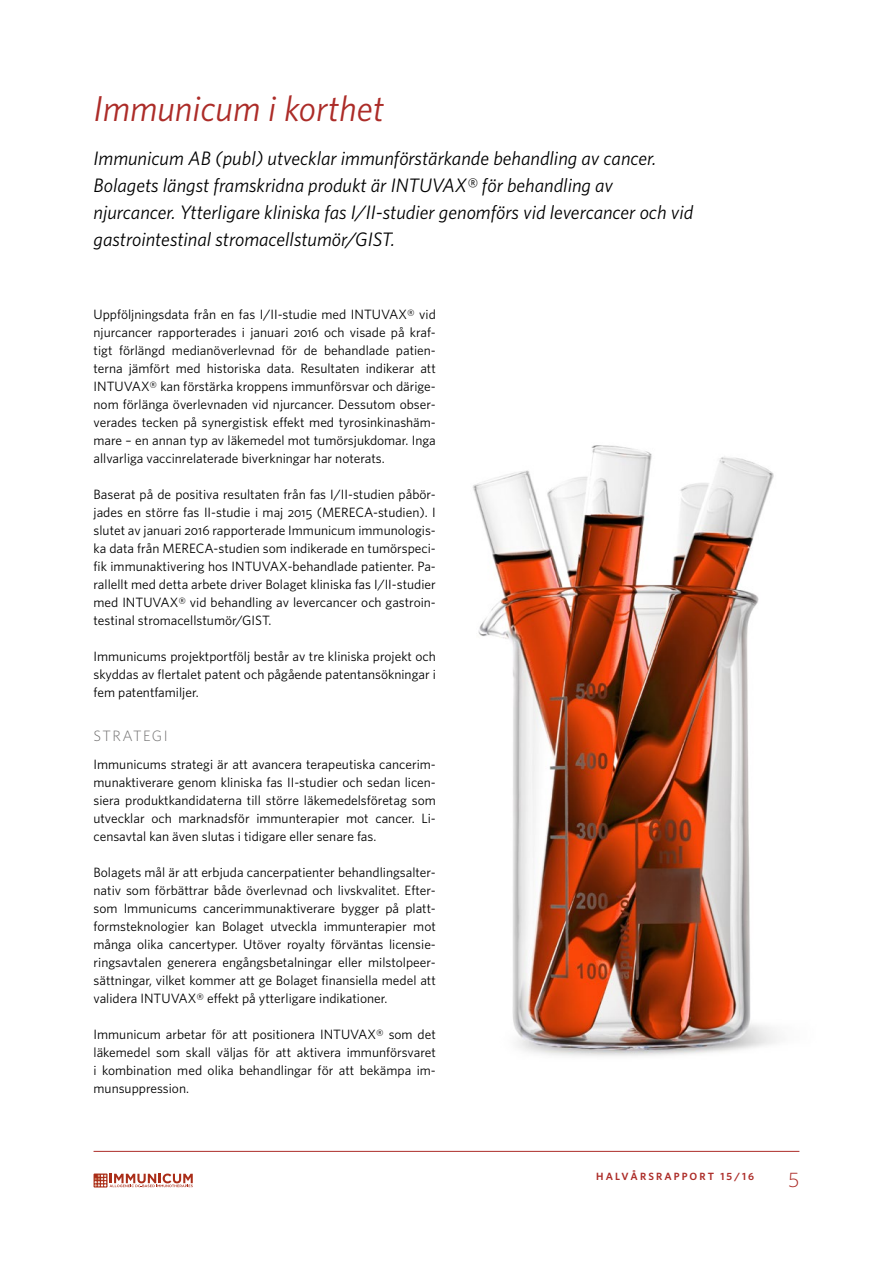
<style>
.page{position:relative;width:893px;height:1263px;background:#fff}
.page>*{position:absolute;margin:0;border:0;box-sizing:border-box;transform-origin:0 0}
.t1{font:italic 36px "Whitney HTF";color:#ac2c28}
.t2{font:300 21px "Whitney HTF";color:#ac2c28}
.t3{font:italic 19.5px/27px "Whitney HTF";color:#000}
.t4{font:300 15px "Whitney HTF";letter-spacing:.1em;color:#706f6f}
.t5{font:13.5px/18px "Whitney HTF";color:#000;text-align:justify}
.t6{font:600 10.5px "Whitney HTF";letter-spacing:.2em;color:#ac2c28}
.s1{font-family:"Whitney HTF Book Italic SC";font-style:normal}
.s2{font-family:"Whitney HTF Book SC"}
</style>
<div class="page">
<img style="left:473px;top:445px;width:305px;height:611px">
<hr style="left:94px;top:1151px;width:705px;height:1px;background:#ac2c28">
<svg style="left:94px;top:1173px;width:14px;height:14px"></svg>
<svg style="left:95px;top:1173px;width:98px;height:14px"></svg>
<h1 class="t1" style="left:94px;top:87px;width:292px">Immunicum i korthet</h1>
<p class="t3" style="left:94px;top:144px;width:601px">Immunicum AB (publ) utvecklar immunförstärkande behandling av cancer.<br>Bolagets längst framskridna produkt är <span class="s1">INTUVAX</span>® för behandling av njurcancer. Ytterligare kliniska fas I/II-studier genomförs vid levercancer och vid gastrointestinal stromacellstumör/GIST.</p>
<p class="t5" style="left:94px;top:305px;width:344px">Uppföljningsdata från en fas I/II-studie med <span class="s2">INTUVAX</span>® vid njurcancer rapporterades i januari <span class="s2">2016</span> och visade på kraf&shy;tigt förlängd medianöverlevnad för de behandlade patien&shy;terna jämfört med historiska data. Resultaten indikerar att <span class="s2">INTUVAX</span>® kan förstärka kroppens immunförsvar och därige&shy;nom förlänga överlevnaden vid njurcancer. Dessutom obser&shy;verades tecken på synergistisk effekt med tyrosinkinashäm&shy;mare – en annan typ av läkemedel mot tumörsjukdomar. Inga allvarliga vaccinrelaterade biverkningar har noterats.</p>
<p class="t5" style="left:94px;top:485px;width:344px">Baserat på de positiva resultaten från fas I/II-studien påbör&shy;jades en större fas II-studie i maj <span class="s2">2015</span> (MERECA-studien). I slutet av januari <span class="s2">2016</span> rapporterade Immunicum immunologis&shy;ka data från MERECA-studien som indikerade en tumörspeci&shy;fik immunaktivering hos <span class="s2">INTUVAX</span>-behandlade patienter. Pa&shy;rallellt med detta arbete driver Bolaget kliniska fas I/II-studier med <span class="s2">INTUVAX</span>® vid behandling av levercancer och gastroin&shy;testinal stromacellstumör/GIST.</p>
<p class="t5" style="left:94px;top:647px;width:344px">Immunicums projektportfölj består av tre kliniska projekt och skyddas av flertalet patent och pågående patentansökningar i fem patentfamiljer.</p>
<p class="t4" style="left:94px;top:727px;width:76px">STRATEGI</p>
<p class="t5" style="left:94px;top:755px;width:344px">Immunicums strategi är att avancera terapeutiska cancerim&shy;munaktiverare genom kliniska fas II-studier och sedan licen&shy;siera produktkandidaterna till större läkemedelsföretag som utvecklar och marknadsför immunterapier mot cancer. Li&shy;censavtal kan även slutas i tidigare eller senare fas.</p>
<p class="t5" style="left:94px;top:863px;width:344px">Bolagets mål är att erbjuda cancerpatienter behandlingsalter&shy;nativ som förbättrar både överlevnad och livskvalitet. Efter&shy;som Immunicums cancerimmunaktiverare bygger på platt&shy;formsteknologier kan Bolaget utveckla immunterapier mot många olika cancertyper. Utöver royalty förväntas licensie&shy;ringsavtalen generera engångsbetalningar eller milstolpeer&shy;sättningar, vilket kommer att ge Bolaget finansiella medel att validera <span class="s2">INTUVAX</span>® effekt på ytterligare indikationer.</p>
<p class="t5" style="left:94px;top:1025px;width:344px">Immunicum arbetar för att positionera <span class="s2">INTUVAX</span>® som det läkemedel som skall väljas för att aktivera immunförsvaret i kombination med olika behandlingar för att bekämpa im&shy;munsuppression.</p>
<p class="t6" style="left:596px;top:1170px;width:159px">HALVÅRSRAPPORT 15/16</p>
<h2 class="t2" style="left:788px;top:1168px;width:13px">5</h2>
</div>
